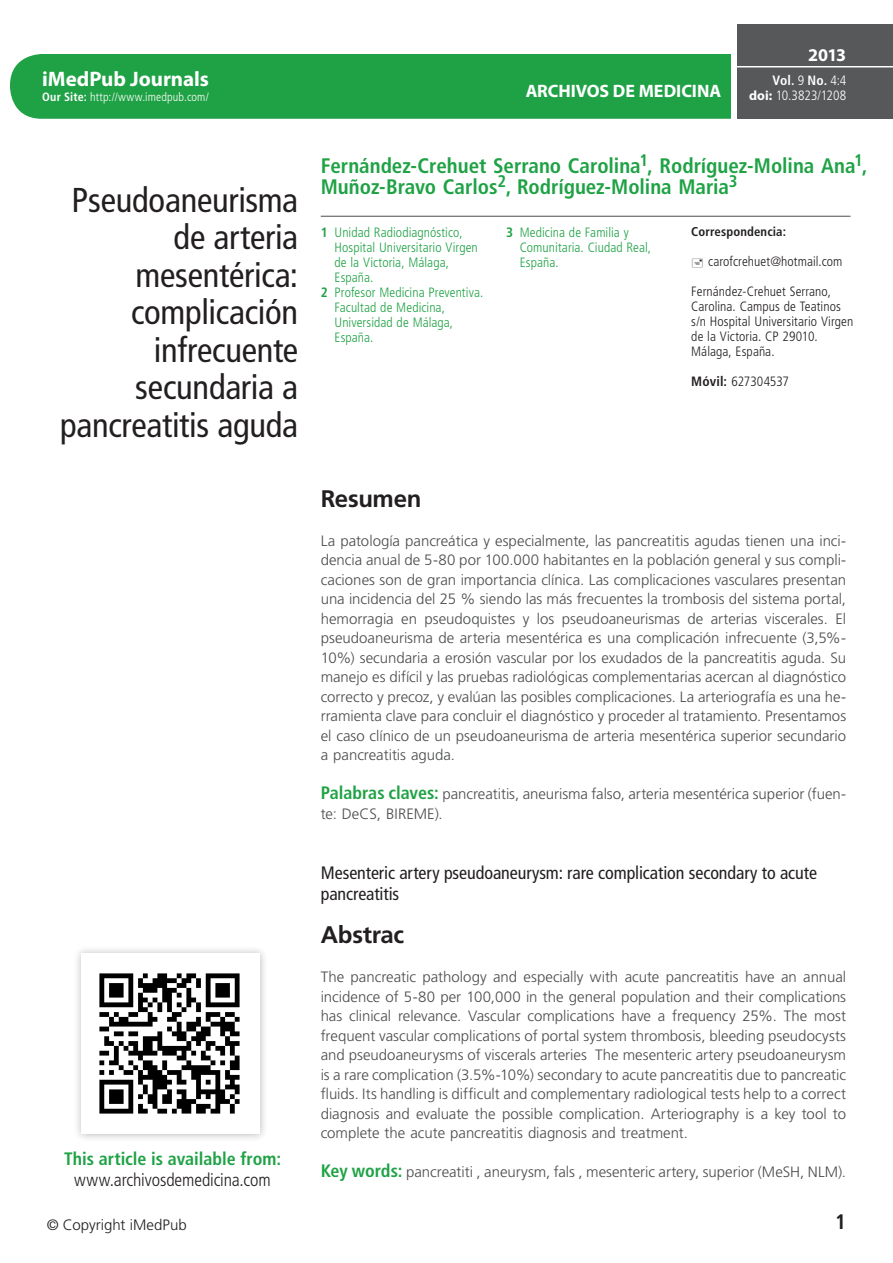
<style>
.page{position:relative;width:893px;height:1263px;background:#fff}
.page>*{position:absolute;margin:0;border:0;box-sizing:border-box;transform-origin:0 0}
._01_TIT{font:condensed 34.5px/37.5px "Frutiger LT Std";letter-spacing:-.01em;color:#231f20;text-align:right}
._02-Subtit{font:700 24px "Frutiger LT Std";letter-spacing:-.01em;color:#231f20}
._04-Autores-nombres{font:700 condensed 21px/21px "Frutiger LT Std";color:#1fa245}
.t1{font:700 21px "Myriad Pro";letter-spacing:-.005em;color:#fff}
._01-txt_80{font:700 condensed 21px "Frutiger LT Std";color:#231f20}
._01_TIT-2{font:condensed 18px/21px "Frutiger LT Std";letter-spacing:-.005em;color:#231f20}
.t2{font:700 condensed 18px "Frutiger LT Std";color:#1fa245}
.t3{font:300 condensed 18px "Frutiger LT Std";letter-spacing:-.005em;color:#231f20}
.t4{font:700 18px "Myriad Pro";letter-spacing:-.005em;color:#fff}
._01-txt_80-2{font:300 15px/19.5px "Frutiger LT Std";color:#4b4c4d;text-align:justify}
.t5{font:300 15px "Frutiger LT Std";color:#231f20}
._04a-Autores{font:300 condensed 13.5px/15px "Frutiger LT Std";letter-spacing:.005em;color:#1fa245}
._04a-Autores-2{font:300 condensed 13.5px/15px "Frutiger LT Std";letter-spacing:.005em;color:#231f20}
.t6{font:300 condensed 13.5px "Frutiger LT Std";color:#fff}
.t7{font:700 condensed 13.5px "Frutiger LT Std";color:#fff}
._04a-Autores-3{font:700 condensed 12.75px "Frutiger LT Std";letter-spacing:.01em;color:#231f20}
.t8{font:300 condensed 12px "Frutiger LT Std";letter-spacing:.015em;color:#fff}
.s1{font-weight:700}
.s2{font-weight:300}
.s3{font-family:"Myriad Pro";font-weight:700;font-stretch:normal}
.s4{font-weight:700;font-stretch:condensed;font-size:18px;color:#1fa245}
</style>
<div class="page">
<div style="left:10px;top:54px;width:775px;height:65px;background:#1fa245;border-radius:32px"></div>
<div style="left:736px;top:24px;width:157px;height:95px;background:#57585a"></div>
<div style="left:732px;top:0;width:5px;height:126px;background:#fff"></div>
<hr style="left:736px;top:66px;width:157px;height:1px;background:#fff">
<hr style="left:321px;top:216px;width:529px;height:1px;background:#4b4c4d">
<div style="left:73px;top:946px;width:195px;height:196px;background:#231f20;opacity:.3"></div>
<div style="left:81px;top:954px;width:179px;height:180px;background:#fff"></div>
<img style="left:99px;top:973px;width:141px;height:141px">
<p class="t1" style="left:42px;top:65px;width:168px">iMedPub Journals</p>
<p class="t8" style="left:42px;top:90px;width:168px"><span class="s1">Our Site:</span> http://www.imedpub.com/</p>
<p class="_01_TIT" style="left:60px;top:181px;width:240px">Pseudoaneurisma de arteria mesentérica: complicación infrecuente secundaria a pancreatitis aguda</p>
<p class="t2" style="left:64px;top:1148px;width:218px">This article is available from:</p>
<p class="t3" style="left:74px;top:1170px;width:198px">www.archivosdemedicina.com</p>
<p class="t4" style="left:526px;top:79px;width:197px">ARCHIVOS DE MEDICINA</p>
<p class="t4" style="left:808px;top:43px;width:39px">2013</p>
<p class="t7" style="left:772px;top:72px;width:75px">Vol. <span class="s2">9</span> No. <span class="s2">4:4</span></p>
<p class="t6" style="left:749px;top:87px;width:99px"><span class="s3">doi:</span> 10.3823/1208</p>
<p class="_04-Autores-nombres" style="left:321px;top:155px;width:548px">Fernández-Crehuet Serrano Carolina<sup>1</sup>, Rodríguez-Molina Ana<sup>1</sup>,<br>Muñoz-Bravo Carlos<sup>2</sup>, Rodríguez-Molina Maria<sup>3</sup></p>
<p class="_04a-Autores" style="left:334px;top:225px;width:145px;text-indent:-14px"><span class="s1">1</span> Unidad Radiodiagnóstico,<br>Hospital Universitario Virgen de la Victoria, Málaga,<br>España.</p>
<p class="_04a-Autores" style="left:334px;top:285px;width:150px;text-indent:-14px"><span class="s1">2</span> Profesor Medicina Preventiva.<br>Facultad de Medicina,<br>Universidad de Málaga,<br>España.</p>
<p class="_04a-Autores" style="left:520px;top:225px;width:133px;text-indent:-14px"><span class="s1">3</span> Medicina de Familia y<br>Comunitaria. Ciudad Real,<br>España.</p>
<p class="_04a-Autores-3" style="left:691px;top:224px;width:96px">Correspondencia:</p>
<p class="_04a-Autores-2" style="left:708px;top:254px;width:136px">carofcrehuet@hotmail.com</p>
<p class="_04a-Autores-2" style="left:691px;top:284px;width:164px">Fernández-Crehuet Serrano,<br>Carolina. Campus de Teatinos s/n Hospital Universitario Virgen de la Victoria. CP 29010.<br>Málaga, España.</p>
<p class="_04a-Autores-2" style="left:691px;top:374px;width:99px"><span class="s1">Móvil:</span> 627304537</p>
<p class="_02-Subtit" style="left:321px;top:484px;width:102px">Resumen</p>
<p class="_01-txt_80-2" style="left:321px;top:531px;width:527px">La patología pancreática y especialmente, las pancreatitis agudas tienen una inci&shy;dencia anual de 5-80 por 100.000 habitantes en la población general y sus compli&shy;caciones son de gran importancia clínica. Las complicaciones vasculares presentan una incidencia del 25 % siendo las más frecuentes la trombosis del sistema portal, hemorragia en pseudoquistes y los pseudoaneurismas de arterias viscerales. El pseudoaneurisma de arteria mesentérica es una complicación infrecuente (3,5%- 10%) secundaria a erosión vascular por los exudados de la pancreatitis aguda. Su manejo es difícil y las pruebas radiológicas complementarias acercan al diagnóstico correcto y precoz, y evalúan las posibles complicaciones. La arteriografía es una he&shy;rramienta clave para concluir el diagnóstico y proceder al tratamiento. Presentamos el caso clínico de un pseudoaneurisma de arteria mesentérica superior secundario a pancreatitis aguda.</p>
<p class="_01-txt_80-2" style="left:321px;top:785px;width:527px"><span class="s4">Palabras claves:</span> pancreatitis, aneurisma falso, arteria mesentérica superior (fuen&shy;te: DeCS, BIREME).</p>
<p class="_01_TIT-2" style="left:321px;top:862px;width:498px">Mesenteric artery pseudoaneurysm: rare complication secondary to acute pancreatitis</p>
<p class="_02-Subtit" style="left:321px;top:921px;width:85px">Abstrac</p>
<p class="_01-txt_80-2" style="left:321px;top:968px;width:527px">The pancreatic pathology and especially with acute pancreatitis have an annual incidence of 5-80 per 100,000 in the general population and their complications has clinical relevance. Vascular complications have a frequency 25%. The most frequent vascular complications of portal system thrombosis, bleeding pseudocysts and pseudoaneurysms of viscerals arteries The mesenteric artery pseudoaneurysm is a rare complication (3.5%-10%) secondary to acute pancreatitis due to pancreatic fluids. Its handling is difficult and complementary radiological tests help to a correct diagnosis and evaluate the possible complication. Arteriography is a key tool to complete the acute pancreatitis diagnosis and treatment.</p>
<p class="_01-txt_80-2" style="left:321px;top:1163px;width:527px"><span class="s4">Key words:</span> pancreatiti , aneurysm, fals , mesenteric artery, superior (MeSH, NLM).</p>
<p class="t5" style="left:47px;top:1216px;width:141px">© Copyright iMedPub</p>
<p class="_01-txt_80" style="left:835px;top:1209px;width:12px">1</p>
</div>
